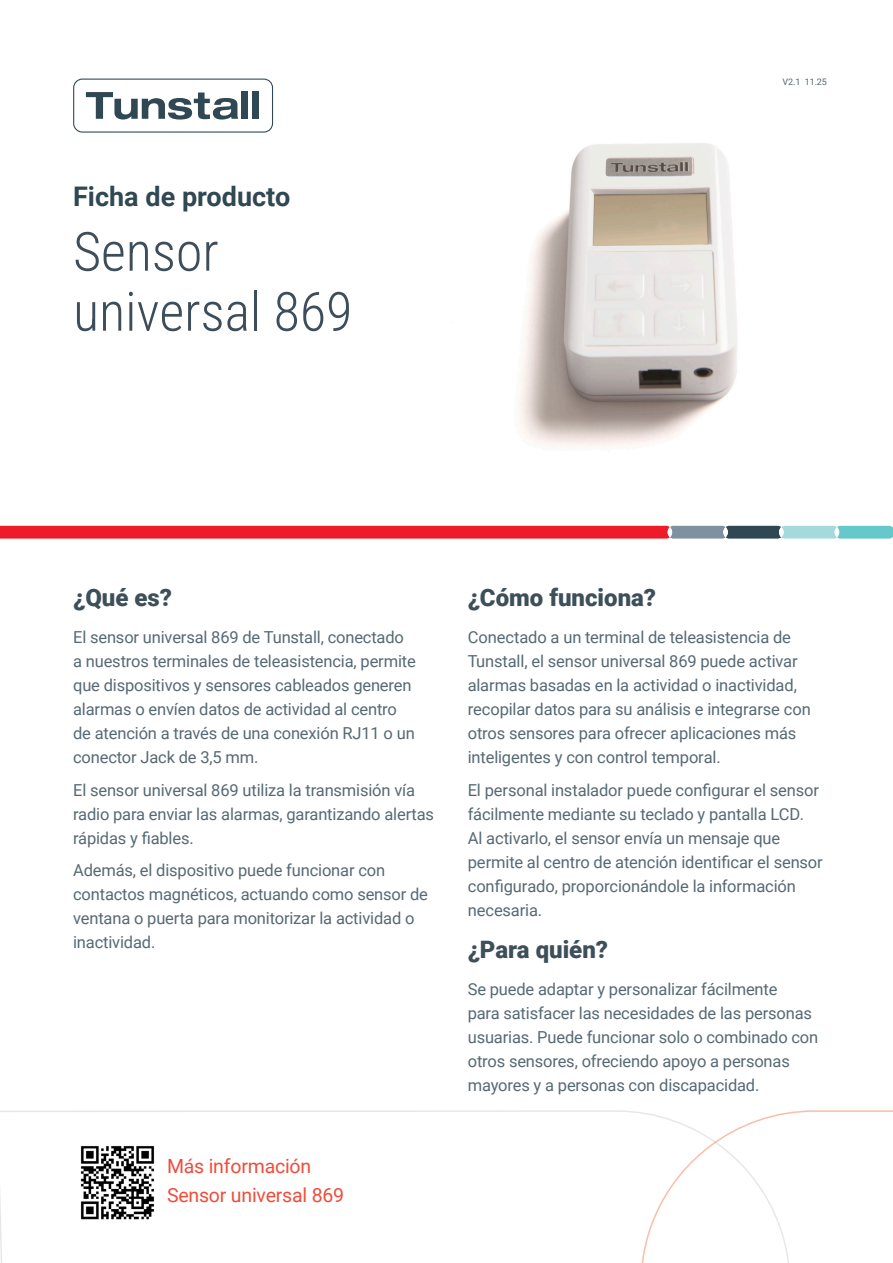
<style>
.page{position:relative;width:893px;height:1263px;background:#fff}
.page>*{position:absolute;margin:0;border:0;box-sizing:border-box;transform-origin:0 0}
.t1{font:54px/60px "Roboto Condensed";color:#3d4d5a}
.t2{font:700 27px "Roboto";color:#304853}
._00_Grey_header{font:900 24px "Roboto";color:#3d4f59}
._00_main_copy{font:19.5px/28.5px "Roboto";letter-spacing:-.01em;color:#ef4d3c}
._00_main_copy-2{font:16.5px/24px "Roboto";letter-spacing:-.01em;color:#566973}
._00_small_white_copy{font:9px "Roboto";color:#566973}
</style>
<div class="page">
<img style="left:519px;top:143px;width:218px;height:304px">
<svg style="left:791px;top:1110px;width:102px;height:4px"></svg>
<svg style="left:0;top:1110px;width:791px;height:153px"></svg>
<img style="left:71px;top:1138px;width:92px;height:88px">
<svg style="left:0;top:526px;width:893px;height:12px;background:#cf3d48"></svg>
<svg style="left:668px;top:527px;width:4px;height:10px"></svg>
<svg style="left:73px;top:79px;width:200px;height:54px"></svg>
<div style="left:241px;top:92px;width:7px;height:27px;background:#304853"></div>
<div style="left:252px;top:92px;width:7px;height:27px;background:#304853"></div>
<h1 class="t2" style="left:73px;top:178px;width:219px">Ficha de producto</h1>
<h1 class="t1" style="left:73px;top:219px;width:281px">Sensor universal 869</h1>
<p class="_00_small_white_copy" style="left:783px;top:76px;width:46px">V2.1 11.25</p>
<p class="_00_Grey_header" style="left:73px;top:581px;width:100px">¿Qué es?</p>
<p class="_00_main_copy-2" style="left:73px;top:624px;width:344px">El sensor universal 869 de Tunstall, conectado a nuestros terminales de teleasistencia, permite que dispositivos y sensores cableados generen alarmas o envíen datos de actividad al centro de atención a través de una conexión RJ11 o un conector Jack de 3,5 mm.</p>
<p class="_00_main_copy-2" style="left:73px;top:777px;width:362px">El sensor universal 869 utiliza la transmisión vía radio para enviar las alarmas, garantizando alertas rápidas y fiables.</p>
<p class="_00_main_copy-2" style="left:73px;top:857px;width:356px">Además, el dispositivo puede funcionar con contactos magnéticos, actuando como sensor de ventana o puerta para monitorizar la actividad o inactividad.</p>
<p class="_00_main_copy" style="left:167px;top:1151px;width:179px">Más información<br>Sensor universal 869</p>
<p class="_00_Grey_header" style="left:468px;top:581px;width:190px">¿Cómo funciona?</p>
<p class="_00_main_copy-2" style="left:468px;top:624px;width:345px">Conectado a un terminal de teleasistencia de Tunstall, el sensor universal 869 puede activar alarmas basadas en la actividad o inactividad, recopilar datos para su análisis e integrarse con otros sensores para ofrecer aplicaciones más inteligentes y con control temporal.</p>
<p class="_00_main_copy-2" style="left:468px;top:777px;width:357px">El personal instalador puede configurar el sensor fácilmente mediante su teclado y pantalla LCD.<br>Al activarlo, el sensor envía un mensaje que permite al centro de atención identificar el sensor configurado, proporcionándole la información necesaria.</p>
<p class="_00_Grey_header" style="left:468px;top:933px;width:142px">¿Para quién?</p>
<p class="_00_main_copy-2" style="left:468px;top:976px;width:352px">Se puede adaptar y personalizar fácilmente<br>para satisfacer las necesidades de las personas usuarias. Puede funcionar solo o combinado con otros sensores, ofreciendo apoyo a personas mayores y a personas con discapacidad.</p>
</div>
